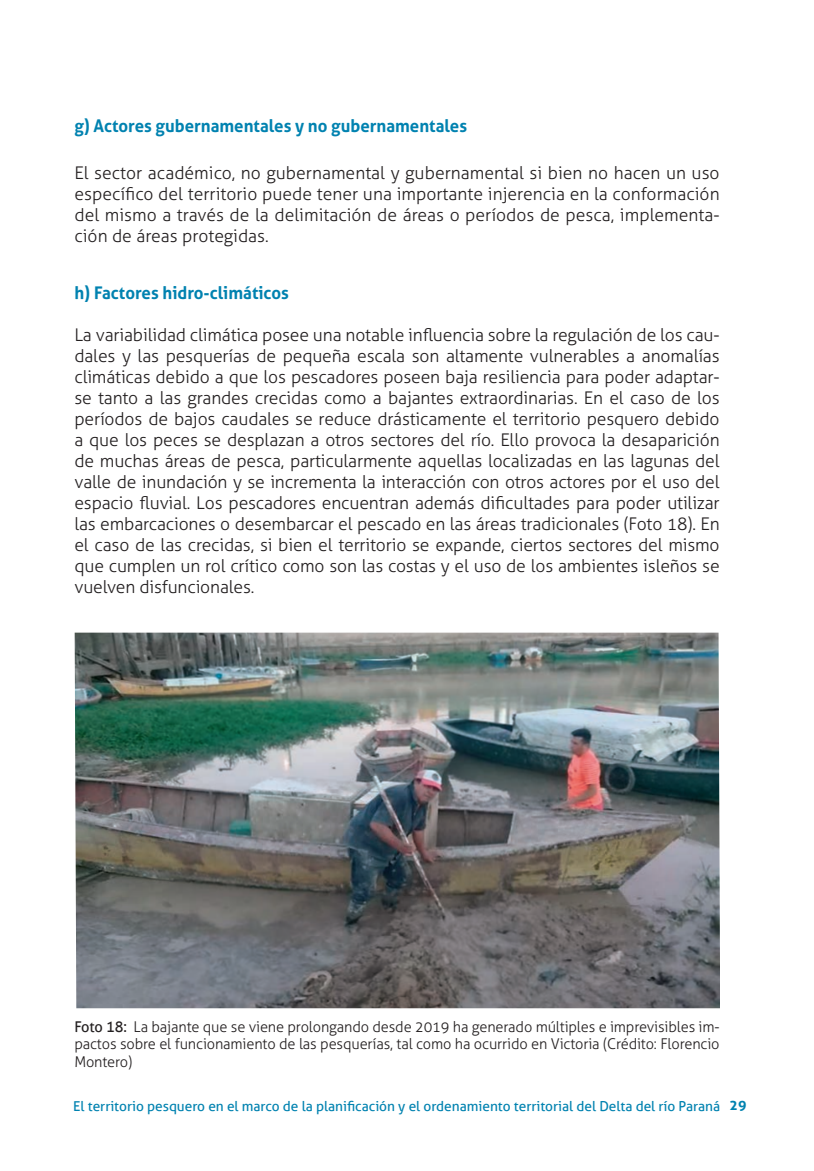
<style>
.page{position:relative;width:814px;height:1171px;background:#fff}
.page>*{position:absolute;margin:0;border:0;box-sizing:border-box;transform-origin:0 0}
.t1{font:300 17.5px/21px "Aller";letter-spacing:-.01em;color:#231f20;text-align:justify}
.t2{font:700 17.5px "Aller";color:#0082b0;scale:.96 1}
.t3{font:300 14.88px/17.5px "Aller";letter-spacing:-.01em;color:#231f20;text-align:justify}
.t4{font:13.65px "Aller";color:#0082b0}
.s1{font-weight:400}
.s2{font-weight:700;font-size:14px}
</style>
<div class="page">
<img style="left:75px;top:632px;width:645px;height:376px">
<p class="t2" style="left:74px;top:115px;width:410px">g) Actores gubernamentales y no gubernamentales</p>
<p class="t1" style="left:74px;top:162px;width:646px">El sector académico, no gubernamental y gubernamental si bien no hacen un uso específico del territorio puede tener una importante injerencia en la conformación del mismo a través de la delimitación de áreas o períodos de pesca, implementa&shy;ción de áreas protegidas.</p>
<p class="t2" style="left:74px;top:282px;width:225px">h) Factores hidro-climáticos</p>
<p class="t1" style="left:74px;top:324px;width:646px">La variabilidad climática posee una notable influencia sobre la regulación de los cau&shy;dales y las pesquerías de pequeña escala son altamente vulnerables a anomalías climáticas debido a que los pescadores poseen baja resiliencia para poder adaptar&shy;se tanto a las grandes crecidas como a bajantes extraordinarias. En el caso de los períodos de bajos caudales se reduce drásticamente el territorio pesquero debido a que los peces se desplazan a otros sectores del río. Ello provoca la desaparición de muchas áreas de pesca, particularmente aquellas localizadas en las lagunas del valle de inundación y se incrementa la interacción con otros actores por el uso del espacio fluvial. Los pescadores encuentran además dificultades para poder utilizar las embarcaciones o desembarcar el pescado en las áreas tradicionales (Foto 18). En el caso de las crecidas, si bien el territorio se expande, ciertos sectores del mismo que cumplen un rol crítico como son las costas y el uso de los ambientes isleños se vuelven disfuncionales.</p>
<p class="t3" style="left:74px;top:1018px;width:646px"><span class="s1">Foto 18:</span> La bajante que se viene prolongando desde 2019 ha generado múltiples e imprevisibles im&shy;pactos sobre el funcionamiento de las pesquerías, tal como ha ocurrido en Victoria (Crédito: Florencio Montero)</p>
<p class="t4" style="left:73px;top:1098px;width:674px">El territorio pesquero en el marco de la planificación y el ordenamiento territorial del Delta del río Paraná <span class="s2">29</span></p>
</div>
